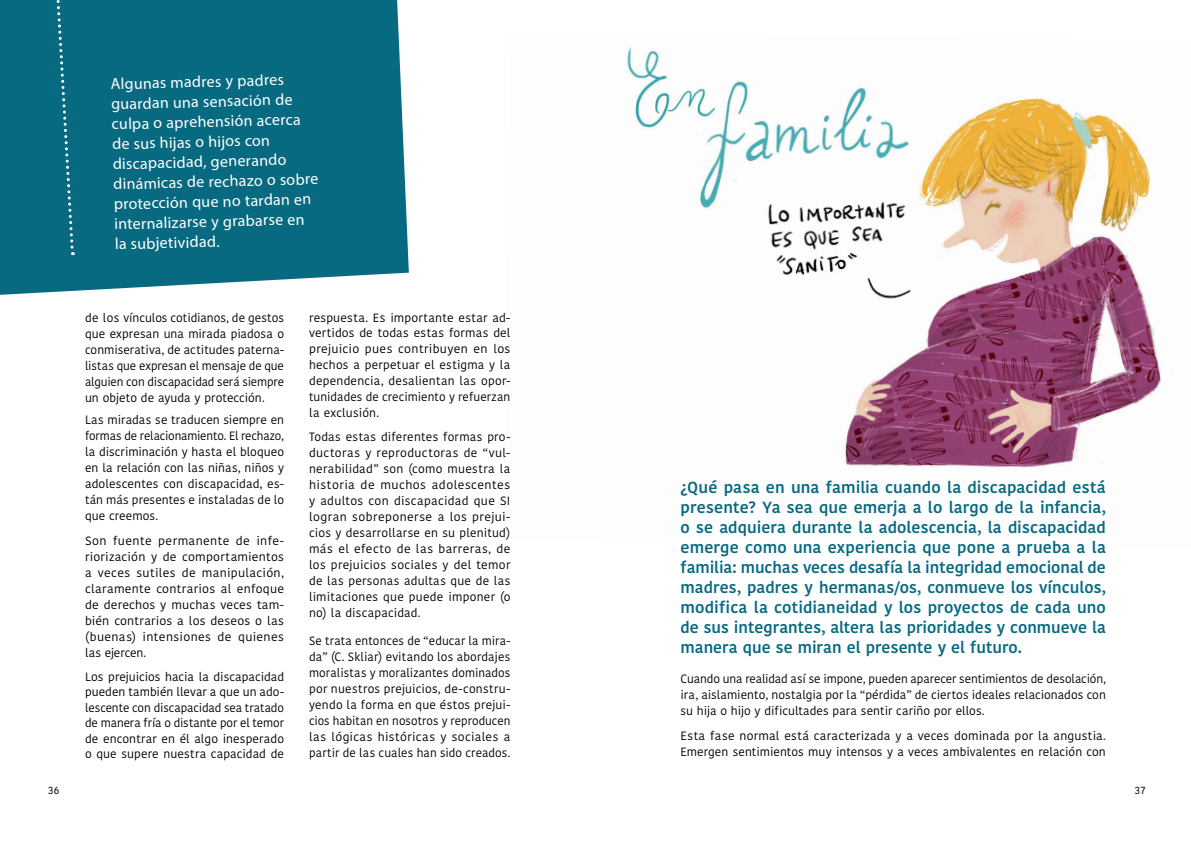
<style>
.page{position:relative;width:1191px;height:842px;background:#fff}
.page>*{position:absolute;margin:0;border:0;box-sizing:border-box;transform-origin:0 0}
.t1{font:600 16px/20px "Kohinoor Telugu";color:#076a81;text-align:justify}
.t2{font:16px/20px "Myriad Pro";color:#fff}
.t3{font:12px/16px "Kohinoor Telugu";letter-spacing:.01em;color:#000;text-align:justify}
.t4{font:11px "Kohinoor Telugu";color:#000}
</style>
<div class="page">
<img style="left:627px;top:47px;width:534px;height:421px">
<div style="left:0;top:0;width:409px;height:295px;background:#076a81"></div>
<svg style="left:50px;top:0;width:25px;height:255px;background:#117086"></svg>
<h1 class="t2" style="left:111px;top:73px;width:207px;rotate:-1deg">Algunas madres y padres guardan una sensación de culpa o aprehensión acerca de sus hijas o hijos con discapacidad, generando dinámicas de rechazo o sobre protección que no tardan en internalizarse y grabarse en la subjetividad.</h1>
<p class="t3" style="left:85px;top:310px;width:200px">de los vínculos cotidianos, de gestos que expresan una mirada piadosa o conmiserativa, de actitudes paterna&shy;listas que expresan el mensaje de que alguien con discapacidad será siempre un objeto de ayuda y protección.</p>
<p class="t3" style="left:85px;top:412px;width:200px">Las miradas se traducen siempre en formas de relacionamiento. El rechazo, la discriminación y hasta el bloqueo en la relación con las niñas, niños y adolescentes con discapacidad, es&shy;tán más presentes e instaladas de lo que creemos.</p>
<p class="t3" style="left:85px;top:532px;width:200px">Son fuente permanente de infe&shy;riorización y de comportamientos a veces sutiles de manipulación, claramente contrarios al enfoque de derechos y muchas veces tam&shy;bién contrarios a los deseos o las (buenas) intensiones de quienes las ejercen.</p>
<p class="t3" style="left:85px;top:669px;width:200px;line-height:15.5px">Los prejuicios hacia la discapacidad pueden también llevar a que un ado&shy;lescente con discapacidad sea tratado de manera fría o distante por el temor de encontrar en él algo inesperado o que supere nuestra capacidad de</p>
<p class="t3" style="left:309px;top:310px;width:203px">respuesta. Es importante estar ad&shy;vertidos de todas estas formas del prejuicio pues contribuyen en los hechos a perpetuar el estigma y la dependencia, desalientan las opor&shy;tunidades de crecimiento y refuerzan la exclusión.</p>
<p class="t3" style="left:309px;top:429px;width:203px">Todas estas diferentes formas pro&shy;ductoras y reproductoras de “vul&shy;nerabilidad” son (como muestra la historia de muchos adolescentes y adultos con discapacidad que SI logran sobreponerse a los prejui&shy;cios y desarrollarse en su plenitud) más el efecto de las barreras, de los prejuicios sociales y del temor de las personas adultas que de las limitaciones que puede imponer (o no) la discapacidad.</p>
<p class="t3" style="left:309px;top:632px;width:203px">Se trata entonces de “educar la mira&shy;da” (C. Skliar) evitando los abordajes moralistas y moralizantes dominados por nuestros prejuicios, de-constru&shy;yendo la forma en que éstos prejui&shy;cios habitan en nosotros y reproducen las lógicas históricas y sociales a partir de las cuales han sido creados.</p>
<p class="t1" style="left:680px;top:478px;width:427px">¿Qué pasa en una familia cuando la discapacidad está presente? Ya sea que emerja a lo largo de la infancia, o se adquiera durante la adolescencia, la discapacidad emerge como una experiencia que pone a prueba a la familia: muchas veces desafía la integridad emocional de madres, padres y hermanas/os, conmueve los vínculos, modifica la cotidianeidad y los proyectos de cada uno de sus integrantes, altera las prioridades y conmueve la manera que se miran el presente y el futuro.</p>
<p class="t3" style="left:680px;top:671px;width:427px">Cuando una realidad así se impone, pueden aparecer sentimientos de desolación, ira, aislamiento, nostalgia por la “pérdida” de ciertos ideales relacionados con su hija o hijo y dificultades para sentir cariño por ellos.</p>
<p class="t3" style="left:680px;top:728px;width:427px">Esta fase normal está caracterizada y a veces dominada por la angustia.<br>Emergen sentimientos muy intensos y a veces ambivalentes en relación con</p>
<p class="t4" style="left:48px;top:784px;width:13px">36</p>
<p class="t4" style="left:1135px;top:784px;width:12px">37</p>
</div>
